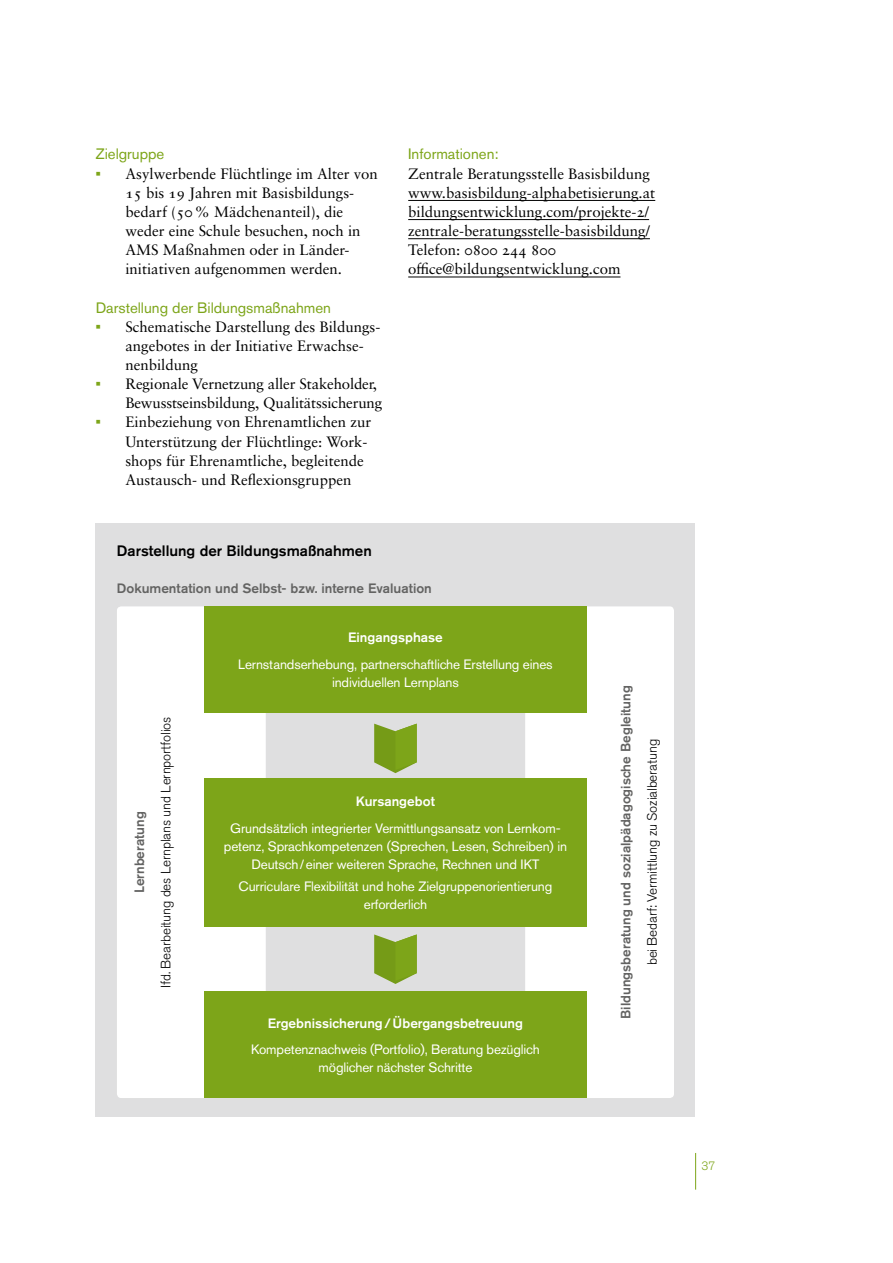
<style>
.page{position:relative;width:893px;height:1263px;background:#fff}
.page>*{position:absolute;margin:0;border:0;box-sizing:border-box;transform-origin:0 0}
.P_Lauftext{font:15px/19.2px "Sabon LT Pro";color:#000}
.H5_Überschrift_4_ohne_Nummer{font:15px "Akzidenz Grotesk Pro";color:#7da519}
.t1{font:500 15px "Akzidenz Grotesk Pro";color:#000}
.t2{font:13.5px/18px "Akzidenz Grotesk Pro";letter-spacing:-.01em;color:#fff;text-align:center}
.t3{font:500 13.5px "Akzidenz Grotesk Pro";color:#636362}
.t4{font:300 13.5px "Akzidenz Grotesk Pro";letter-spacing:-.01em;color:#000}
.t5{font:500 13.5px "Akzidenz Grotesk Pro";color:#fff}
.t6{font:300 12px "Akzidenz Grotesk Pro";color:#7da519}
.s1{font-family:"Akzidenz Grotesk Pro";font-weight:700;color:#7da519}
</style>
<div class="page">
<hr style="left:695px;top:1153px;width:1px;height:36px;background:#7da519">
<hr style="left:408px;top:200px;width:247px;height:1px;background:#000">
<hr style="left:408px;top:219px;width:241px;height:1px;background:#000">
<hr style="left:408px;top:238px;width:242px;height:1px;background:#000">
<hr style="left:408px;top:277px;width:212px;height:1px;background:#000">
<div style="left:96px;top:523px;width:599px;height:593px;background:#dfdfe0"></div>
<div style="left:117px;top:606px;width:149px;height:492px;background:#fff;border-radius:4px"></div>
<div style="left:525px;top:606px;width:149px;height:492px;background:#fff;border-radius:4px"></div>
<div style="left:204px;top:606px;width:383px;height:107px;background:#7da519"></div>
<div style="left:204px;top:778px;width:383px;height:149px;background:#7da519"></div>
<div style="left:204px;top:992px;width:383px;height:106px;background:#7da519"></div>
<svg style="left:374px;top:934px;width:43px;height:50px"></svg>
<svg style="left:374px;top:724px;width:43px;height:49px"></svg>
<h5 class="H5_Überschrift_4_ohne_Nummer" style="left:96px;top:144px;width:70px">Zielgruppe</h5>
<p class="P_Lauftext" style="left:125px;top:163px;width:254px;text-indent:-30px"><span class="s1">•</span> Asylwerbende Flüchtlinge im Alter von 15 bis 19 Jahren mit Basisbildungs&shy;bedarf (50% Mädchenanteil), die weder eine Schule besuchen, noch in AMS Maßnahmen oder in Länder&shy;initiativen aufgenommen werden.</p>
<h5 class="H5_Überschrift_4_ohne_Nummer" style="left:96px;top:298px;width:237px">Darstellung der Bildungsmaßnahmen</h5>
<p class="P_Lauftext" style="left:125px;top:316px;width:257px;text-indent:-30px"><span class="s1">•</span> Schematische Darstellung des Bildungs&shy;angebotes in der Initiative Erwachse&shy;nenbildung</p>
<p class="P_Lauftext" style="left:125px;top:374px;width:258px;text-indent:-30px"><span class="s1">•</span> Regionale Vernetzung aller Stakeholder,<br>Bewusstseinsbildung, Qualitätssicherung</p>
<p class="P_Lauftext" style="left:125px;top:412px;width:247px;text-indent:-30px"><span class="s1">•</span> Einbeziehung von Ehrenamtlichen zur Unterstützung der Flüchtlinge: Work&shy;shops für Ehrenamtliche, begleitende Austausch- und Reflexionsgruppen</p>
<h5 class="H5_Überschrift_4_ohne_Nummer" style="left:408px;top:144px;width:92px">Informationen:</h5>
<p class="P_Lauftext" style="left:408px;top:163px;width:243px">Zentrale Beratungsstelle Basisbildung</p>
<p class="P_Lauftext" style="left:408px;top:183px;width:249px">www.basisbildung-alphabetisierung.at</p>
<p class="P_Lauftext" style="left:408px;top:202px;width:243px">bildungsentwicklung.com/projekte-2/ zentrale-beratungsstelle-basisbildung/</p>
<p class="P_Lauftext" style="left:408px;top:240px;width:149px">Telefon: 0800 244 800</p>
<p class="P_Lauftext" style="left:408px;top:259px;width:214px">office@bildungsentwicklung.com</p>
<p class="t1" style="left:117px;top:541px;width:256px">Darstellung der Bildungsmaßnahmen</p>
<p class="t3" style="left:117px;top:580px;width:316px">Dokumentation und Selbst- bzw. interne Evaluation</p>
<p class="t3" style="left:131px;top:893px;width:83px;rotate:-90deg">Lernberatung</p>
<p class="t4" style="left:157px;top:988px;width:273px;rotate:-90deg">Ifd. Bearbeitung des Lernplans und Lernportfolios</p>
<p class="t5" style="left:348px;top:629px;width:96px">Eingangsphase</p>
<p class="t2" style="left:238px;top:655px;width:316px">Lernstandserhebung, partnerschaftliche Erstellung eines individuellen Lernplans</p>
<p class="t5" style="left:356px;top:793px;width:81px">Kursangebot</p>
<p class="t2" style="left:224px;top:819px;width:345px">Grundsätzlich integrierter Vermittlungsansatz von Lernkom&shy;petenz, Sprachkompetenzen (Sprechen, Lesen, Schreiben) in<br>Deutsch/einer weiteren Sprache, Rechnen und IKT</p>
<p class="t2" style="left:239px;top:877px;width:315px">Curriculare Flexibilität und hohe Zielgruppenorientierung erforderlich</p>
<p class="t5" style="left:268px;top:1014px;width:257px">Ergebnissicherung/Übergangsbetreuung</p>
<p class="t2" style="left:251px;top:1040px;width:290px">Kompetenznachweis (Portfolio), Beratung bezüglich möglicher nächster Schritte</p>
<p class="t3" style="left:617px;top:1019px;width:335px;rotate:-90deg">Bildungsberatung und sozialpädagogische Begleitung</p>
<p class="t4" style="left:643px;top:965px;width:228px;rotate:-90deg">bei Bedarf: Vermittlung zu Sozialberatung</p>
<p class="t6" style="left:702px;top:1158px;width:15px">37</p>
</div>
